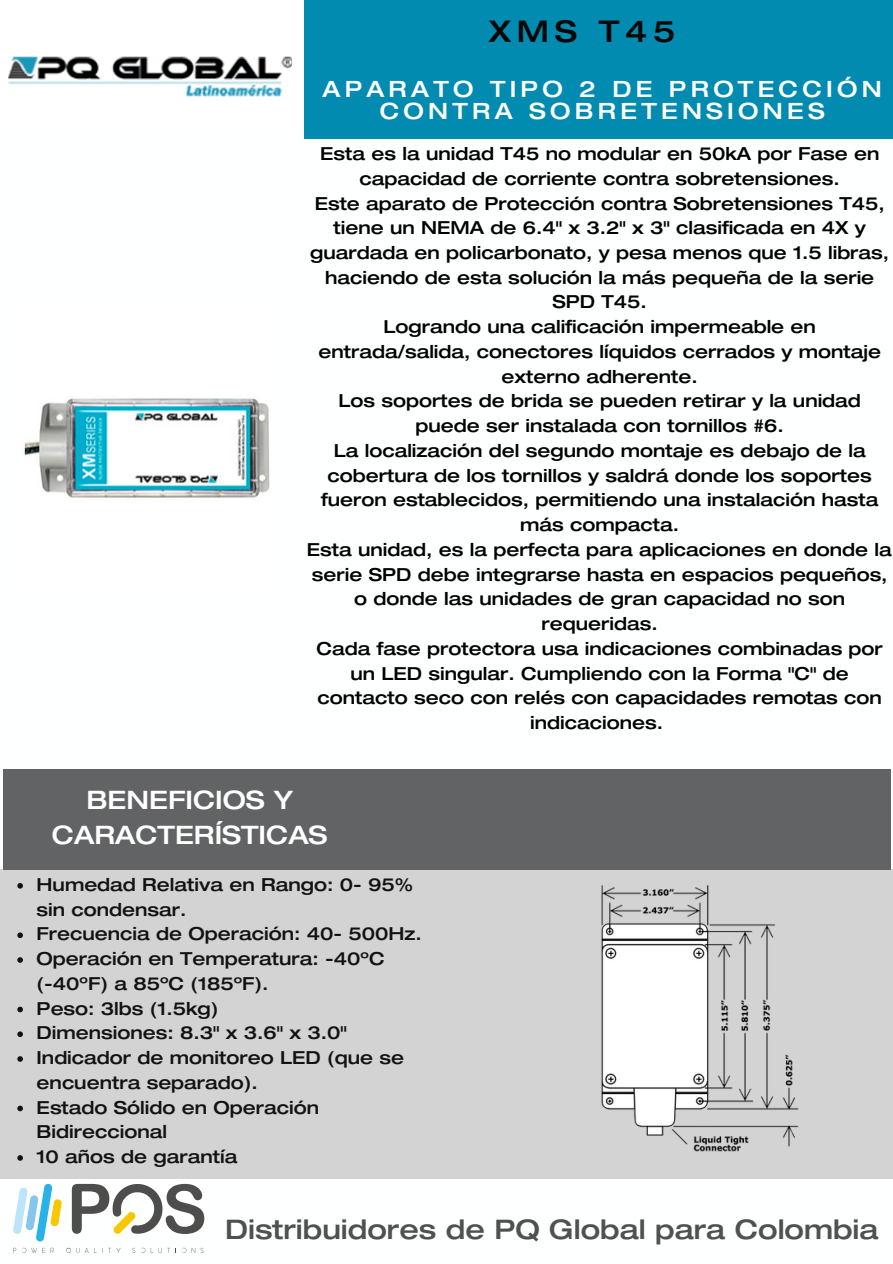
<style>
.page{position:relative;width:893px;height:1264px;background:#fff}
.page>*{position:absolute;margin:0;border:0;box-sizing:border-box;transform-origin:0 0}
.t1{font:500 expanded 30px "Helvetica Neue";letter-spacing:.19em;color:#060707}
.t2{font:500 expanded 27px "Helvetica Neue";color:#4e5051}
.t3{font:500 expanded 25.5px/34.8px "Helvetica Neue";color:#fff;text-align:center}
.t4{font:500 expanded 22.5px/22.5px "Helvetica Neue";letter-spacing:.19em;color:#fff;text-align:center}
.t5{font:500 expanded 18px/24.8px "Helvetica Neue";color:#000;text-align:center}
.t6{font:500 expanded 18px/24.8px "Helvetica Neue";color:#111212}
</style>
<div class="page">
<div style="left:0;top:869px;width:892px;height:309px;background:#d2d3d2"></div>
<div style="left:305px;top:0;width:587px;height:138px;background:#028bb1"></div>
<div style="left:3px;top:769px;width:887px;height:100px;background:#616365"></div>
<img style="left:8px;top:56px;width:284px;height:41px">
<img style="left:24px;top:398px;width:246px;height:100px">
<img style="left:601px;top:885px;width:198px;height:267px">
<svg style="left:17px;top:883px;width:6px;height:5px"></svg>
<svg style="left:17px;top:932px;width:6px;height:6px"></svg>
<svg style="left:17px;top:957px;width:6px;height:5px"></svg>
<svg style="left:17px;top:1006px;width:6px;height:6px"></svg>
<svg style="left:17px;top:1031px;width:6px;height:6px"></svg>
<svg style="left:17px;top:1056px;width:6px;height:5px"></svg>
<svg style="left:17px;top:1105px;width:6px;height:6px"></svg>
<svg style="left:17px;top:1155px;width:6px;height:5px"></svg>
<svg style="left:13px;top:1247px;width:32px;height:5px"></svg>
<svg style="left:66px;top:1247px;width:55px;height:6px"></svg>
<svg style="left:132px;top:1247px;width:13px;height:5px"></svg>
<svg style="left:161px;top:1247px;width:9px;height:5px"></svg>
<svg style="left:13px;top:1183px;width:49px;height:58px"></svg>
<svg style="left:72px;top:1183px;width:132px;height:50px"></svg>
<h1 class="t1" style="left:489px;top:13px;width:188px">XMS T45</h1>
<p class="t4" style="left:322px;top:77px;width:561px">APARATO TIPO 2 DE PROTECCIÓN<br>CONTRA SOBRETENSIONES</p>
<p class="t5" style="left:307px;top:141px;width:586px">Esta es la unidad T45 no modular en 50kA por Fase en capacidad de corriente contra sobretensiones.<br>Este aparato de Protección contra Sobretensiones T45, tiene un NEMA de 6.4" x 3.2" x 3" clasificada en 4X y guardada en policarbonato, y pesa menos que 1.5 libras, haciendo de esta solución la más pequeña de la serie SPD T45.<br>Logrando una calificación impermeable en entrada/salida, conectores líquidos cerrados y montaje externo adherente.<br>Los soportes de brida se pueden retirar y la unidad puede ser instalada con tornillos #6.<br>La localización del segundo montaje es debajo de la cobertura de los tornillos y saldrá donde los soportes fueron establecidos, permitiendo una instalación hasta más compacta.<br>Esta unidad, es la perfecta para aplicaciones en donde la serie SPD debe integrarse hasta en espacios pequeños, o donde las unidades de gran capacidad no son requeridas.<br>Cada fase protectora usa indicaciones combinadas por un LED singular. Cumpliendo con la Forma "C" de contacto seco con relés con capacidades remotas con indicaciones.</p>
<h3 class="t3" style="left:52px;top:781px;width:277px">BENEFICIOS Y<br>CARACTERÍSTICAS</h3>
<p class="t6" style="left:37px;top:871px;width:386px">Humedad Relativa en Rango: 0- 95% sin condensar.<br>Frecuencia de Operación: 40- 500Hz.<br>Operación en Temperatura: -40ºC (-40ºF) a 85ºC (185ºF).<br>Peso: 3lbs (1.5kg)<br>Dimensiones: 8.3" x 3.6" x 3.0"<br>Indicador de monitoreo LED (que se encuentra separado).<br>Estado Sólido en Operación<br>Bidireccional<br>10 años de garantía</p>
<h2 class="t2" style="left:225px;top:1212px;width:655px">Distribuidores de PQ Global para Colombia</h2>
</div>
